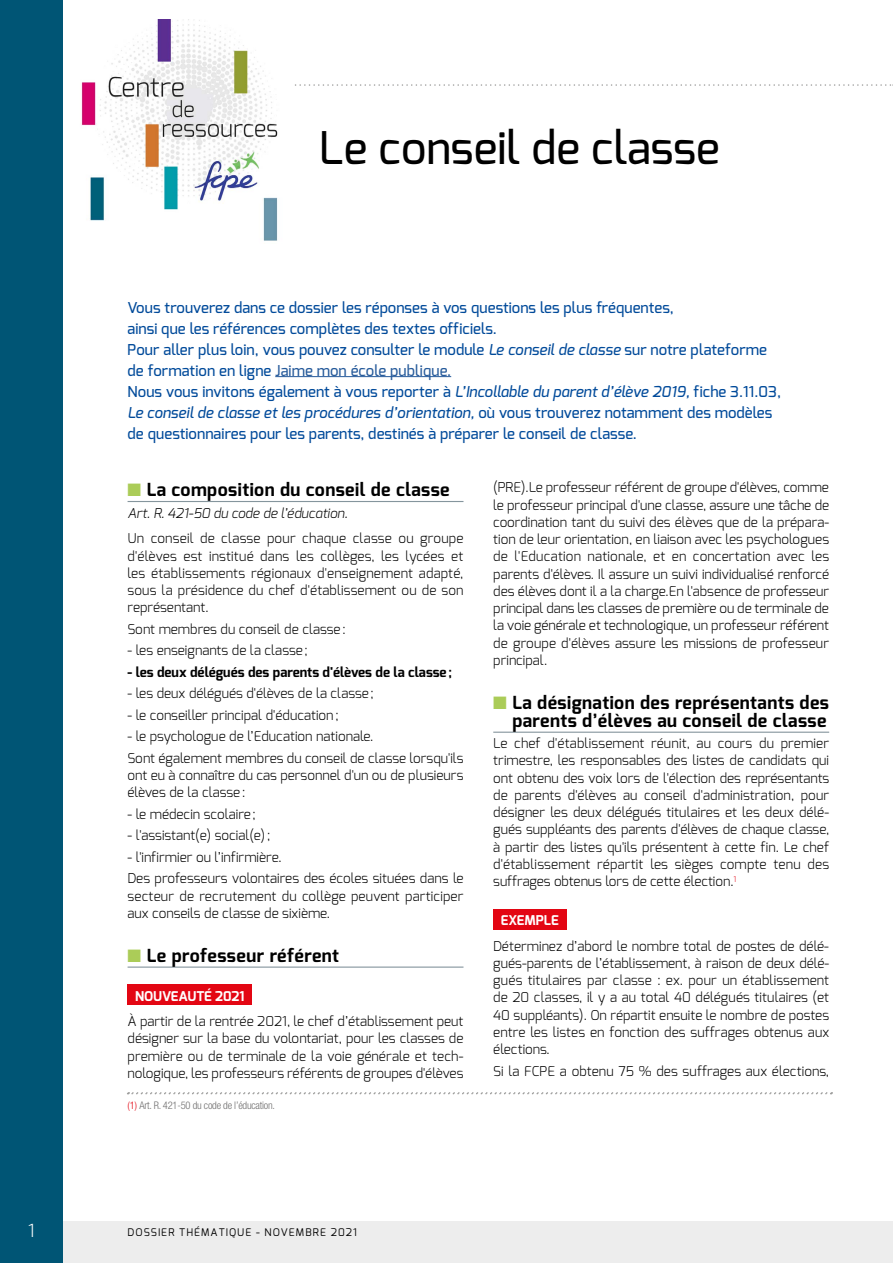
<style>
.page{position:relative;width:893px;height:1263px;background:#fff}
.page>*{position:absolute;margin:0;border:0;box-sizing:border-box;transform-origin:0 0}
.t1{font:500 45px "Exo";color:#000}
.t2{font:700 18px/18px "Exo";letter-spacing:.025em;color:#000;text-align:right}
.t3{font:300 18px "Exo";color:#fff}
.t4{font:500 15px/21px "Exo";letter-spacing:.005em;color:#004a9a}
.t5{font:300 13.5px/17.2px "Exo";color:#000;text-align:justify}
.t6{font:700 13.5px "Exo";color:#000}
.t7{font:italic 300 13.5px "Exo";color:#000}
.t8{font:700 13.5px "Exo";color:#fff}
.t9{font:300 condensed 10.5px "Helvetica Neue LT Std";letter-spacing:-.02em;color:#706f6f}
.t10{font:10.5px "Exo";letter-spacing:.1em;color:#000}
.s1{font-style:italic}
.s2{color:#275b9b}
.s3{color:#abcc58}
.s4{color:#e30613}
</style>
<div class="page">
<div style="left:0;top:1221px;width:893px;height:42px;background:#ededed"></div>
<div style="left:0;top:0;width:63px;height:1263px;background:#005575"></div>
<svg style="left:295px;top:84px;width:598px;height:2px"></svg>
<hr style="left:275px;top:376px;width:176px;height:1px;background:#275b9b">
<hr style="left:128px;top:501px;width:335px;height:1px;background:#85959d">
<hr style="left:128px;top:966px;width:335px;height:2px;background:#85959d">
<div style="left:128px;top:984px;width:124px;height:20px;background:#e30613"></div>
<hr style="left:493px;top:732px;width:336px;height:1px;background:#85959d">
<div style="left:493px;top:909px;width:74px;height:20px;background:#e30613"></div>
<svg style="left:128px;top:1092px;width:704px;height:2px"></svg>
<img style="left:81px;top:19px;width:197px;height:222px">
<h1 class="t1" style="left:319px;top:119px;width:402px">Le conseil de classe</h1>
<p class="t4" style="left:128px;top:297px;width:655px">Vous trouverez dans ce dossier les réponses à vos questions les plus fréquentes,<br>ainsi que les références complètes des textes officiels.<br>Pour aller plus loin, vous pouvez consulter le module <span class="s1">Le conseil de classe</span> sur notre plateforme de formation en ligne <span class="s2">Jaime mon école publique.<br></span>Nous vous invitons également à vous reporter à <span class="s1">L’Incollable du parent d’élève 2019,</span> fiche 3.11.03, <span class="s1">Le conseil de classe et les procédures d’orientation,</span> où vous trouverez notamment des modèles de questionnaires pour les parents, destinés à préparer le conseil de classe.</p>
<h2 class="t2" style="left:128px;top:481px;width:324px"><span class="s3">■</span> La composition du conseil de classe</h2>
<p class="t7" style="left:128px;top:504px;width:222px">Art. R. 421-50 du code de l’éducation.</p>
<p class="t5" style="left:128px;top:530px;width:338px">Un conseil de classe pour chaque classe ou groupe d'élèves est institué dans les collèges, les lycées et les établissements régionaux d'enseignement adapté, sous la présidence du chef d'établissement ou de son représentant.</p>
<p class="t5" style="left:128px;top:620px;width:220px">Sont membres du conseil de classe:</p>
<p class="t5" style="left:128px;top:642px;width:182px">- les enseignants de la classe;</p>
<p class="t6" style="left:128px;top:663px;width:326px">- les deux délégués des parents d'élèves de la classe;</p>
<p class="t5" style="left:128px;top:685px;width:248px">- les deux délégués d'élèves de la classe;</p>
<p class="t5" style="left:128px;top:706px;width:213px">- le conseiller principal d'éducation;</p>
<p class="t5" style="left:128px;top:726px;width:337px;line-height:21.5px">- le psychologue de l’Education nationale.<br>Sont également membres du conseil de classe lorsqu'ils</p>
<p class="t5" style="left:128px;top:766px;width:337px">ont eu à connaître du cas personnel d'un ou de plusieurs élèves de la classe:</p>
<p class="t5" style="left:128px;top:805px;width:130px">- le médecin scolaire;</p>
<p class="t5" style="left:128px;top:827px;width:144px">- l'assistant(e) social(e);</p>
<p class="t5" style="left:128px;top:846px;width:338px;line-height:21.5px">- l'infirmier ou l’infirmière.<br>Des professeurs volontaires des écoles situées dans le</p>
<p class="t5" style="left:128px;top:887px;width:337px">secteur de recrutement du collège peuvent participer aux conseils de classe de sixième.</p>
<h2 class="t2" style="left:128px;top:946px;width:213px"><span class="s3">■</span> Le professeur référent</h2>
<p class="t8" style="left:135px;top:988px;width:111px">NOUVEAUTÉ 2021</p>
<p class="t5" style="left:128px;top:1012px;width:337px">À partir de la rentrée 2021, le chef d’établissement peut désigner sur la base du volontariat, pour les classes de première ou de terminale de la voie générale et tech&shy;nologique, les professeurs référents de groupes d'élèves</p>
<p class="t5" style="left:493px;top:479px;width:337px">(PRE).Le professeur référent de groupe d'élèves, comme le professeur principal d'une classe, assure une tâche de coordination tant du suivi des élèves que de la prépara&shy;tion de leur orientation, en liaison avec les psychologues de l'Education nationale, et en concertation avec les parents d'élèves. Il assure un suivi individualisé renforcé des élèves dont il a la charge.En l'absence de professeur principal dans les classes de première ou de terminale de la voie générale et technologique, un professeur référent de groupe d'élèves assure les missions de professeur principal.</p>
<h2 class="t2" style="left:493px;top:693px;width:337px"><span class="s3">■</span> La désignation des représentants des parents d’élèves au conseil de classe</h2>
<p class="t5" style="left:493px;top:735px;width:338px">Le chef d'établissement réunit, au cours du premier trimestre, les responsables des listes de candidats qui ont obtenu des voix lors de l'élection des représentants de parents d'élèves au conseil d'administration, pour désigner les deux délégués titulaires et les deux délé&shy;gués suppléants des parents d'élèves de chaque classe, à partir des listes qu'ils présentent à cette fin. Le chef d'établissement répartit les sièges compte tenu des suffrages obtenus lors de cette élection.<sup>1</sup></p>
<p class="t8" style="left:501px;top:911px;width:60px">EXEMPLE</p>
<p class="t5" style="left:493px;top:937px;width:338px">Déterminez d’abord le nombre total de postes de délé&shy;gués-parents de l’établissement, à raison de deux délé&shy;gués titulaires par classe : ex. pour un établissement de 20 classes, il y a au total 40 délégués titulaires (et 40 suppléants). On répartit ensuite le nombre de postes entre les listes en fonction des suffrages obtenus aux élections.</p>
<p class="t5" style="left:493px;top:1062px;width:337px">Si la FCPE a obtenu 75 % des suffrages aux élections,</p>
<p class="t9" style="left:128px;top:1099px;width:149px"><span class="s4">(1)</span> Art. R. 421-50 du code de l’éducation.</p>
<h2 class="t3" style="left:28px;top:1218px;width:8px">1</h2>
<p class="t10" style="left:128px;top:1225px;width:231px">DOSSIER THÉMATIQUE - NOVEMBRE 2021</p>
</div>
